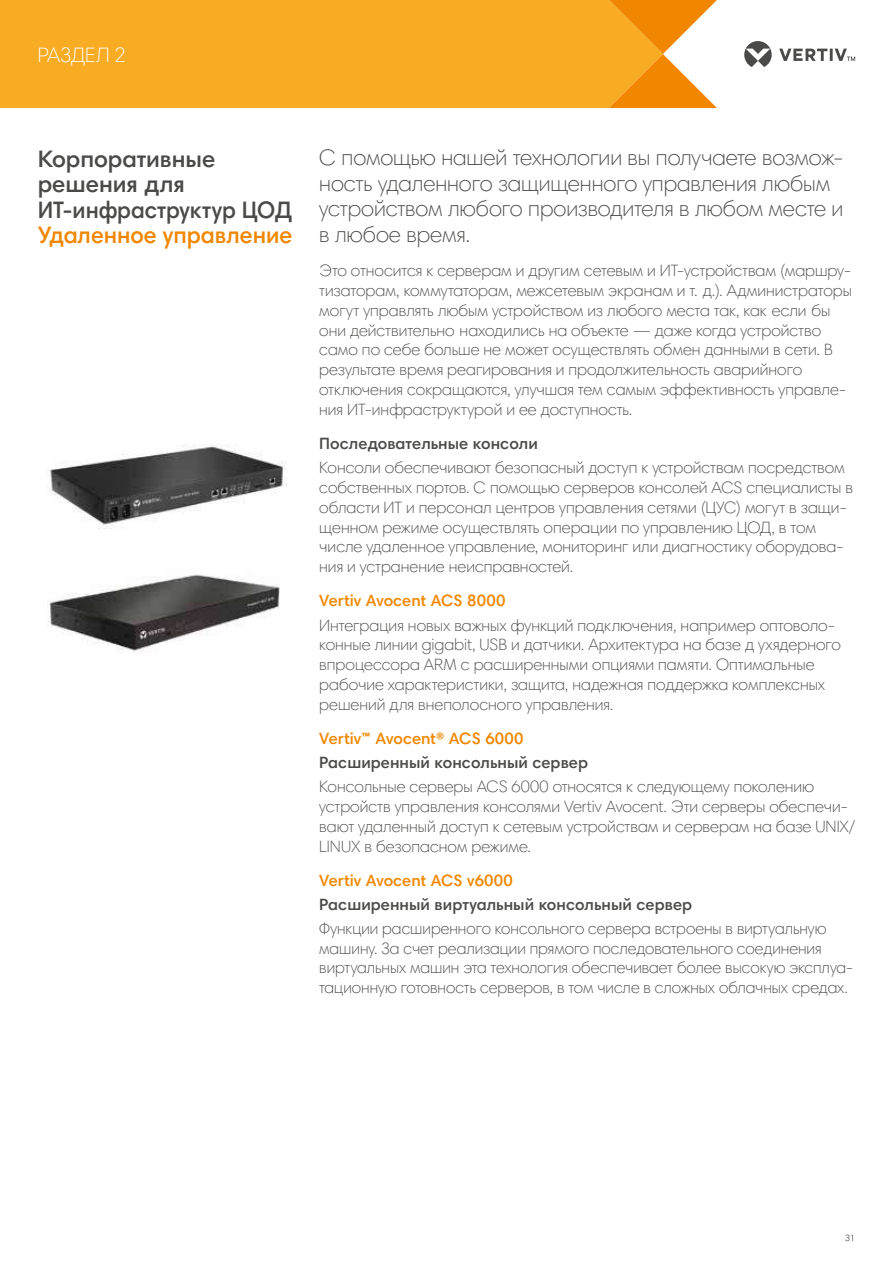
<style>
.page{position:relative;width:893px;height:1263px;background:#fff}
.page>*{position:absolute;margin:0;border:0;box-sizing:border-box;transform-origin:0 0}
.t1{font:600 24px/25.5px "Harmonia Sans Pro Cyr";color:#4a4a49}
.t2{font:600 24px "Harmonia Sans Pro Cyr";color:#f18700}
.t3{font:300 22.5px/25.5px "Harmonia Sans Pro Cyr";letter-spacing:-.005em;color:#4a4a49}
.t4{font:300 21px "Harmonia Sans Pro Cyr";color:#fff}
.t5{font:300 16.5px/19.8px "Harmonia Sans Pro Cyr";color:#4a4a49}
.t6{font:600 16.5px "Harmonia Sans Pro Cyr";color:#4a4a49}
.t7{font:600 16.5px "Harmonia Sans Pro Cyr";color:#f18700}
.t8{font:300 9px "Harmonia Sans Pro Cyr";color:#000}
</style>
<div class="page">
<div style="left:0;top:0;width:588px;height:108px;background:#f8ac24"></div>
<svg style="left:588px;top:0;width:268px;height:108px"></svg>
<img style="left:47px;top:574px;width:233px;height:79px">
<img style="left:47px;top:444px;width:240px;height:84px">
<p class="t4" style="left:38px;top:42px;width:90px">РАЗДЕЛ 2</p>
<h1 class="t1" style="left:38px;top:145px;width:256px">Корпоративные решения для<br>ИТ-инфраструктур ЦОД</h1>
<h1 class="t2" style="left:38px;top:220px;width:256px">Удаленное управление</h1>
<h2 class="t3" style="left:319px;top:145px;width:526px">С помощью нашей технологии вы получаете возмож&shy;ность удаленного защищенного управления любым устройством любого производителя в любом месте и в любое время.</h2>
<p class="t5" style="left:319px;top:261px;width:534px">Это относится к серверам и другим сетевым и ИТ-устройствам (маршру&shy;тизаторам, коммутаторам, межсетевым экранам и т. д.). Администраторы могут управлять любым устройством из любого места так, как если бы они действительно находились на объекте — даже когда устройство само по себе больше не может осуществлять обмен данными в сети. В результате время реагирования и продолжительность аварийного отключения сокращаются, улучшая тем самым эффективность управле&shy;ния ИТ-инфраструктурой и ее доступность.</p>
<p class="t6" style="left:319px;top:433px;width:220px">Последовательные консоли</p>
<p class="t5" style="left:319px;top:458px;width:535px">Консоли обеспечивают безопасный доступ к устройствам посредством собственных портов. С помощью серверов консолей ACS специалисты в области ИТ и персонал центров управления сетями (ЦУС) могут в защи&shy;щенном режиме осуществлять операции по управлению ЦОД, в том числе удаленное управление, мониторинг или диагностику оборудова&shy;ния и устранение неисправностей.</p>
<p class="t7" style="left:319px;top:590px;width:188px">Vertiv Avocent ACS 8000</p>
<p class="t5" style="left:319px;top:615px;width:523px">Интеграция новых важных функций подключения, например оптоволо&shy;конные линии gigabit, USB и датчики. Архитектура на базе д ухядерного впроцессора ARM с расширенными опциями памяти. Оптимальные рабочие характеристики, защита, надежная поддержка комплексных решений для внеполосного управления.</p>
<p class="t7" style="left:319px;top:728px;width:206px">Vertiv™ Avocent® ACS 6000</p>
<p class="t6" style="left:319px;top:752px;width:270px">Расширенный консольный сервер</p>
<p class="t5" style="left:319px;top:776px;width:537px">Консольные серверы ACS 6000 относятся к следующему поколению устройств управления консолями Vertiv Avocent. Эти серверы обеспечи&shy;вают удаленный доступ к сетевым устройствам и серверам на базе UNIX/ LINUX в безопасном режиме.</p>
<p class="t7" style="left:319px;top:870px;width:195px">Vertiv Avocent ACS v6000</p>
<p class="t6" style="left:319px;top:894px;width:374px">Расширенный виртуальный консольный сервер</p>
<p class="t5" style="left:319px;top:918px;width:536px">Функции расширенного консольного сервера встроены в виртуальную машину. За счет реализации прямого последовательного соединения виртуальных машин эта технология обеспечивает более высокую эксплуа&shy;тационную готовность серверов, в том числе в сложных облачных средах.</p>
<p class="t8" style="left:845px;top:1232px;width:11px">31</p>
</div>
